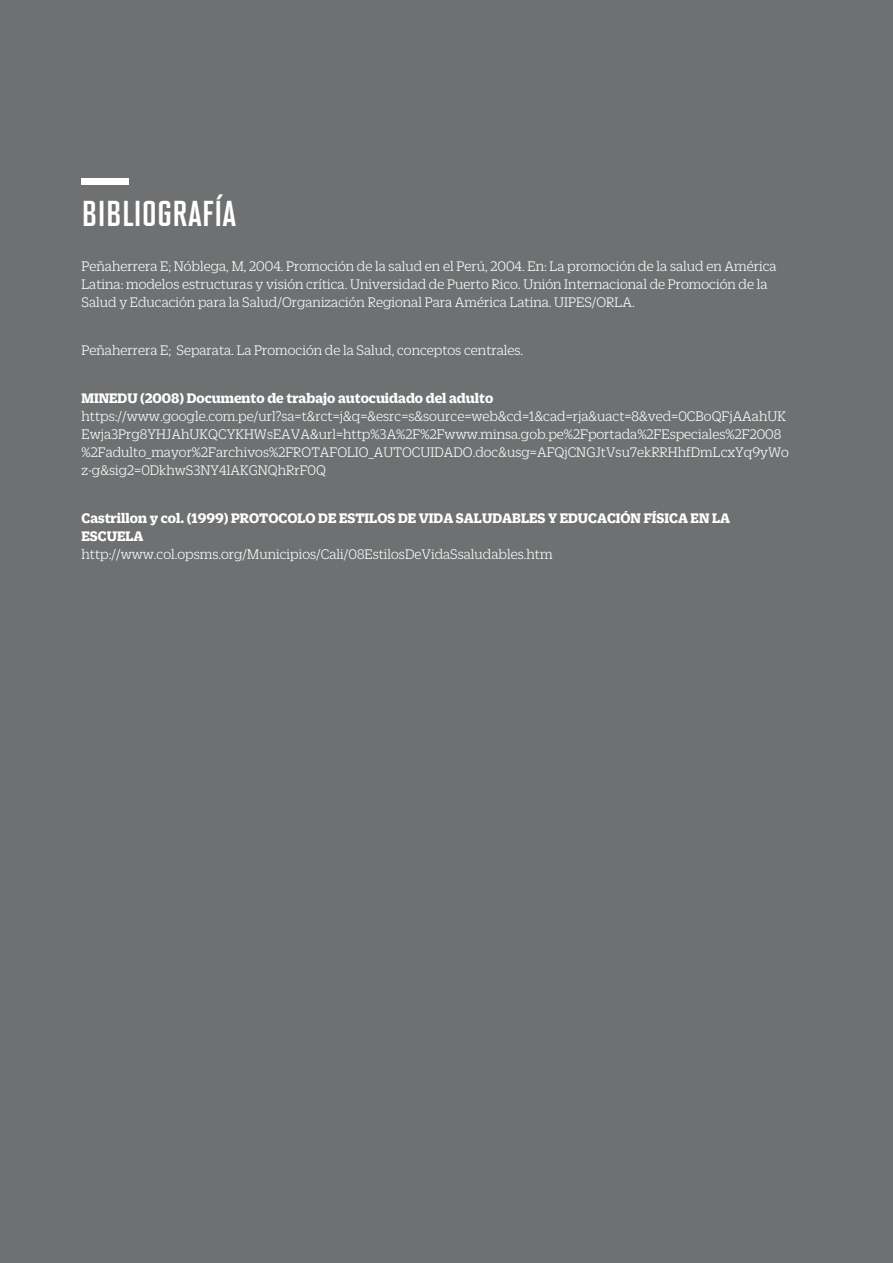
<style>
.page{position:relative;width:893px;height:1263px;background:#6e7071}
.page>*{position:absolute;margin:0;border:0;box-sizing:border-box;transform-origin:0 0}
.t1{font:700 36px "Solano Gothic MVB Pro";color:#fff}
.t2{font:300 15px/18px "Zizou Slab";color:#fff}
.t3{font:700 15px/18px "Zizou Slab";color:#fff}
</style>
<div class="page">
<div style="left:82px;top:179px;width:47px;height:6px;background:#fff"></div>
<h1 class="t1" style="left:82px;top:193px;width:156px">BIBLIOGRAFÍA</h1>
<p class="t2" style="left:82px;top:257px;width:696px">Peñaherrera E; Nóblega, M, 2004. Promoción de la salud en el Perú, 2004. En: La promoción de la salud en América<br>Latina: modelos estructuras y visión crítica. Universidad de Puerto Rico. Unión Internacional de Promoción de la<br>Salud y Educación para la Salud/Organización Regional Para América Latina. UIPES/ORLA.</p>
<p class="t2" style="left:82px;top:341px;width:443px">Peñaherrera E; Separata. La Promoción de la Salud, conceptos centrales.</p>
<p class="t3" style="left:82px;top:388px;width:413px">MINEDU (2008) Documento de trabajo autocuidado del adulto</p>
<p class="t2" style="left:82px;top:407px;width:709px">https://www.google.com.pe/url?sa=t&amp;rct=j&amp;q=&amp;esrc=s&amp;source=web&amp;cd=1&amp;cad=rja&amp;uact=8&amp;ved=0CBoQFjAAahUK Ewja3Prg8YHJAhUKQCYKHWsEAVA&amp;url=http%3A%2F%2Fwww.minsa.gob.pe%2Fportada%2FEspeciales%2F2008 %2Fadulto_mayor%2Farchivos%2FROTAFOLIO_AUTOCUIDADO.doc&amp;usg=AFQjCNGJtVsu7ekRRHhfDmLcxYq9yWo z-g&amp;sig2=0DkhwS3NY4lAKGNQhRrF0Q</p>
<p class="t3" style="left:82px;top:508px;width:650px">Castrillon y col. (1999) PROTOCOLO DE ESTILOS DE VIDA SALUDABLES Y EDUCACIÓN FÍSICA EN LA<br>ESCUELA</p>
<p class="t2" style="left:82px;top:545px;width:473px">http://www.col.opsms.org/Municipios/Cali/08EstilosDeVidaSsaludables.htm</p>
</div>
